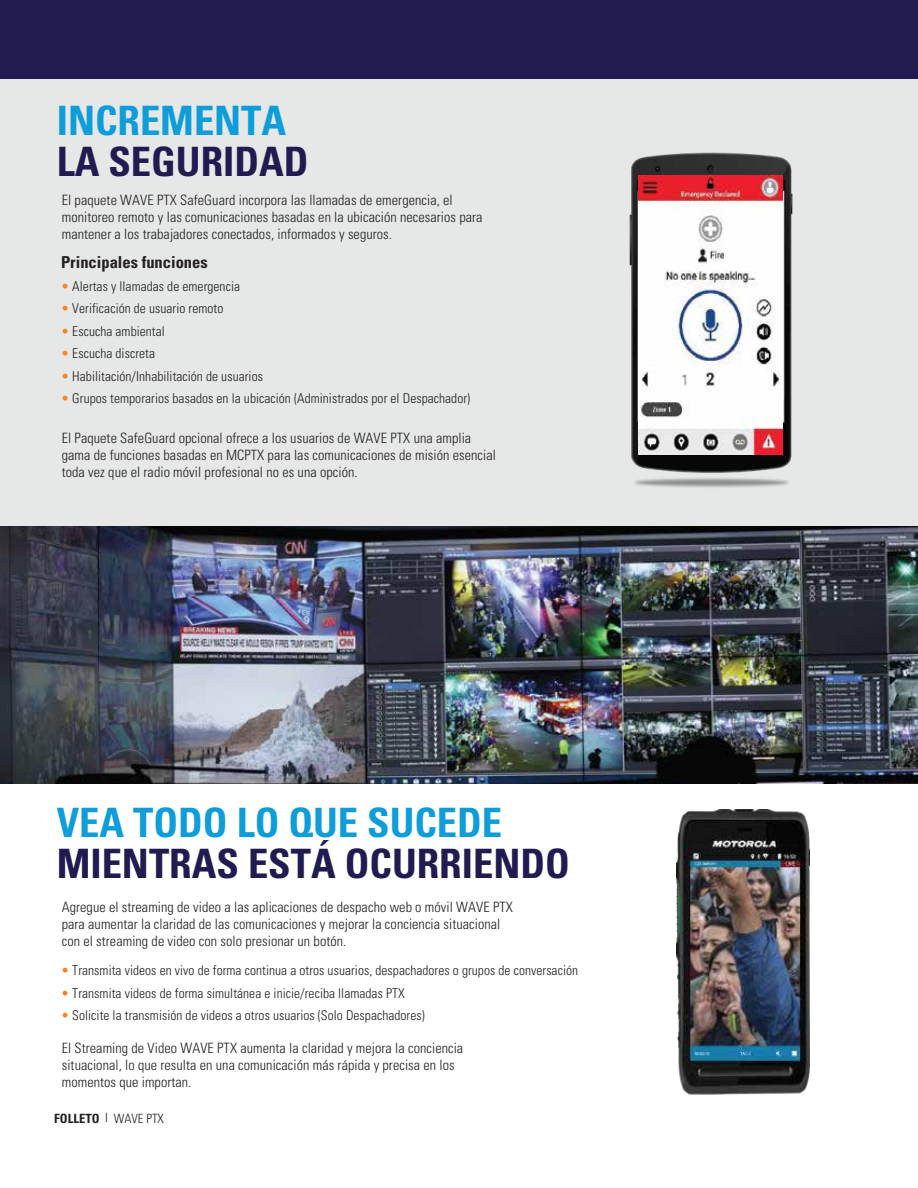
<style>
.page{position:relative;width:918px;height:1188px;background:#fff}
.page>*{position:absolute;margin:0;border:0;box-sizing:border-box;transform-origin:0 0}
.t1{font:700 condensed 40.5px "Univers LT Pro";color:#201b50}
.t2{font:700 condensed 40.5px "Univers LT Pro";color:#0e9dd9}
.t3{font:700 condensed 16.5px "Univers LT Pro";color:#231f20}
.t4{font:300 condensed 14.25px/17.1px "Univers";letter-spacing:.005em;color:#231f20}
.t5{font:300 condensed 13.5px "Univers";letter-spacing:.005em;color:#231f20}
.t6{font:300 condensed 12.75px "Univers";color:#231f20}
.s1{color:#f58320}
.s2{font-family:"Univers LT Pro";font-weight:700}
</style>
<div class="page">
<div style="left:0;top:0;width:918px;height:571px;background:#e6e7e7"></div>
<img style="left:0;top:526px;width:917px;height:258px">
<img style="left:629px;top:152px;width:164px;height:336px">
<img style="left:638px;top:176px;width:145px;height:279px">
<img style="left:676px;top:809px;width:134px;height:286px">
<div style="left:0;top:0;width:918px;height:79px;background:#201c50"></div>
<h1 class="t2" style="left:57px;top:96px;width:231px">INCREMENTA</h1>
<h1 class="t1" style="left:57px;top:137px;width:253px">LA SEGURIDAD</h1>
<p class="t4" style="left:62px;top:191px;width:422px">El paquete WAVE PTX SafeGuard incorpora las llamadas de emergencia, el monitoreo remoto y las comunicaciones basadas en la ubicación necesarios para mantener a los trabajadores conectados, informados y seguros.</p>
<p class="t3" style="left:61px;top:252px;width:148px">Principales funciones</p>
<p class="t5" style="left:61px;top:278px;width:181px"><span class="s1">•</span> Alertas y llamadas de emergencia</p>
<p class="t5" style="left:61px;top:301px;width:164px"><span class="s1">•</span> Verificación de usuario remoto</p>
<p class="t5" style="left:61px;top:323px;width:105px"><span class="s1">•</span> Escucha ambiental</p>
<p class="t5" style="left:61px;top:346px;width:95px"><span class="s1">•</span> Escucha discreta</p>
<p class="t5" style="left:61px;top:368px;width:203px"><span class="s1">•</span> Habilitación/Inhabilitación de usuarios</p>
<p class="t5" style="left:61px;top:391px;width:411px"><span class="s1">•</span> Grupos temporarios basados en la ubicación (Administrados por el Despachador)</p>
<p class="t4" style="left:62px;top:429px;width:436px">El Paquete SafeGuard opcional ofrece a los usuarios de WAVE PTX una amplia gama de funciones basadas en MCPTX para las comunicaciones de misión esencial toda vez que el radio móvil profesional no es una opción.</p>
<h1 class="t2" style="left:57px;top:798px;width:447px">VEA TODO LO QUE SUCEDE</h1>
<h1 class="t1" style="left:57px;top:839px;width:515px">MIENTRAS ESTÁ OCURRIENDO</h1>
<p class="t4" style="left:62px;top:898px;width:453px">Agregue el streaming de video a las aplicaciones de despacho web o móvil WAVE PTX para aumentar la claridad de las comunicaciones y mejorar la conciencia situacional con el streaming de video con solo presionar un botón.</p>
<p class="t5" style="left:61px;top:962px;width:519px"><span class="s1">•</span> Transmita videos en vivo de forma continua a otros usuarios, despachadores o grupos de conversación</p>
<p class="t5" style="left:61px;top:985px;width:345px"><span class="s1">•</span> Transmita videos de forma simultánea e inicie/reciba llamadas PTX</p>
<p class="t5" style="left:61px;top:1007px;width:365px"><span class="s1">•</span> Solicite la transmisión de videos a otros usuarios (Solo Despachadores)</p>
<p class="t4" style="left:62px;top:1039px;width:403px">El Streaming de Video WAVE PTX aumenta la claridad y mejora la conciencia situacional, lo que resulta en una comunicación más rápida y precisa en los momentos que importan.</p>
<p class="t6" style="left:54px;top:1111px;width:111px"><span class="s2">FOLLETO</span> I WAVE PTX</p>
</div>
